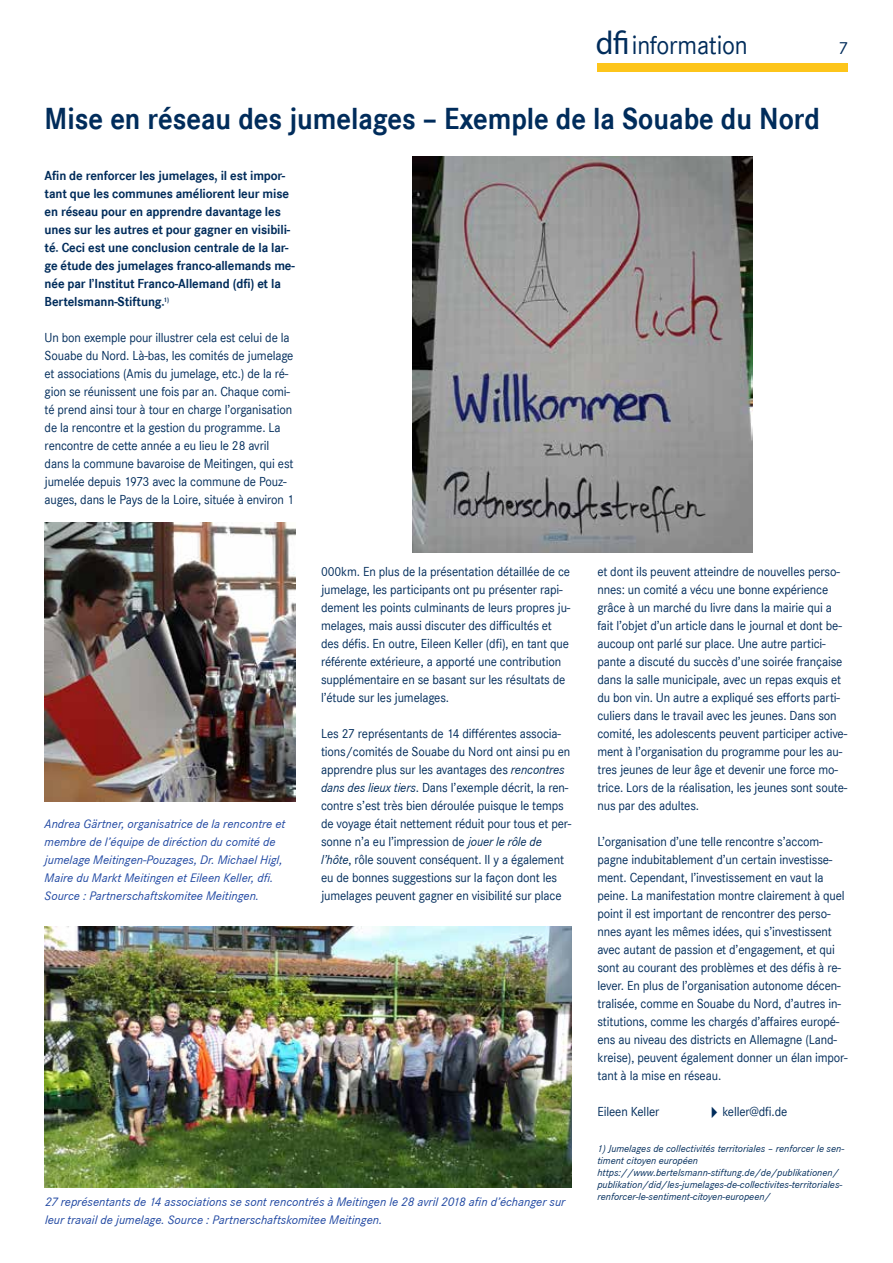
<style>
.page{position:relative;width:893px;height:1263px;background:#fff}
.page>*{position:absolute;margin:0;border:0;box-sizing:border-box;transform-origin:0 0}
.t1{font:700 31.5px "Corporate S";color:#002c5b;scale:.9 1}
.t2{font:27px "Corporate S";letter-spacing:-.01em;color:#002c5b;scale:.95 1}
.t3{font:18px "Corporate S";color:#002c5b}
.t4{font:13.5px/18px "Corporate S";letter-spacing:-.01em;color:#002c5b;scale:.95 1}
.t5{font:700 13.5px/18px "Corporate S";letter-spacing:-.01em;color:#002c5b;scale:.95 1}
.t6{font:italic 12.75px/18px "Corporate S";color:#1e46a1}
.t7{font:italic 10.5px/12px "Corporate S";color:#002c5b}
.s1{font-family:"Myriad Pro";font-size:33px}
.s2{font-style:italic}
</style>
<div class="page">
<div style="left:597px;top:63px;width:251px;height:9px;background:#fdc51b"></div>
<img style="left:412px;top:157px;width:340px;height:396px">
<img style="left:45px;top:926px;width:527px;height:261px">
<img style="left:45px;top:522px;width:251px;height:279px">
<h2 class="t2" style="left:596px;top:30px;width:161px"><span class="s1">dfi</span>information</h2>
<h1 class="t1" style="left:45px;top:100px;width:863px">Mise en réseau des jumelages – Exemple de la Souabe du Nord</h1>
<p class="t5" style="left:45px;top:167px;width:265px">Afin de renforcer les jumelages, il est impor&shy;tant que les communes améliorent leur mise en réseau pour en apprendre davantage les unes sur les autres et pour gagner en visibili&shy;té. Ceci est une conclusion centrale de la lar&shy;ge étude des jumelages franco-allemands me&shy;née par l’Institut Franco-Allemand (dfi) et la Bertelsmann-Stiftung.<sup>1)</sup></p>
<p class="t4" style="left:45px;top:329px;width:264px">Un bon exemple pour illustrer cela est celui de la Souabe du Nord. Là-bas, les comités de jumelage et associations (Amis du jumelage, etc.) de la ré&shy;gion se réunissent une fois par an. Chaque comi&shy;té prend ainsi tour à tour en charge l’organisation de la rencontre et la gestion du programme. La rencontre de cette année a eu lieu le 28 avril dans la commune bavaroise de Meitingen, qui est jumelée depuis 1973 avec la commune de Pouz&shy;auges, dans le Pays de la Loire, située à environ 1</p>
<h3 class="t3" style="left:839px;top:38px;width:11px">7</h3>
<p class="t6" style="left:45px;top:815px;width:242px">Andrea Gärtner, organisatrice de la rencontre et membre de l’équipe de diréction du comité de jumelage Meitingen-Pouzages, Dr. Michael Higl, Maire du Markt Meitingen et Eileen Keller, dfi.<br>Source : Partnerschaftskomitee Meitingen.</p>
<p class="t4" style="left:321px;top:563px;width:264px">000km. En plus de la présentation détaillée de ce jumelage, les participants ont pu présenter rapi&shy;dement les points culminants de leurs propres ju&shy;melages, mais aussi discuter des difficultés et des défis. En outre, Eileen Keller (dfi), en tant que référente extérieure, a apporté une contribution supplémentaire en se basant sur les résultats de l’étude sur les jumelages.</p>
<p class="t4" style="left:321px;top:725px;width:265px">Les 27 représentants de 14 différentes associa&shy;tions/comités de Souabe du Nord ont ainsi pu en apprendre plus sur les avantages des <span class="s2">rencontres dans des lieux tiers</span>. Dans l’exemple décrit, la ren&shy;contre s’est très bien déroulée puisque le temps de voyage était nettement réduit pour tous et per&shy;sonne n’a eu l’impression de <span class="s2">jouer le rôle de l’hôte</span>, rôle souvent conséquent. Il y a également eu de bonnes suggestions sur la façon dont les jumelages peuvent gagner en visibilité sur place</p>
<p class="t6" style="left:45px;top:1193px;width:522px">27 représentants de 14 associations se sont rencontrés à Meitingen le 28 avril 2018 afin d’échanger sur leur travail de jumelage. Source : Partnerschaftskomitee Meitingen.</p>
<p class="t4" style="left:597px;top:563px;width:264px">et dont ils peuvent atteindre de nouvelles perso&shy;nnes: un comité a vécu une bonne expérience grâce à un marché du livre dans la mairie qui a fait l’objet d’un article dans le journal et dont be&shy;aucoup ont parlé sur place. Une autre partici&shy;pante a discuté du succès d’une soirée française dans la salle municipale, avec un repas exquis et du bon vin. Un autre a expliqué ses efforts parti&shy;culiers dans le travail avec les jeunes. Dans son comité, les adolescents peuvent participer active&shy;ment à l’organisation du programme pour les au&shy;tres jeunes de leur âge et devenir une force mo&shy;trice. Lors de la réalisation, les jeunes sont soute&shy;nus par des adultes.</p>
<p class="t4" style="left:597px;top:833px;width:265px">L’organisation d’une telle rencontre s’accom&shy;pagne indubitablement d’un certain investisse&shy;ment. Cependant, l’investissement en vaut la peine. La manifestation montre clairement à quel point il est important de rencontrer des perso&shy;nnes ayant les mêmes idées, qui s’investissent avec autant de passion et d’engagement, et qui sont au courant des problèmes et des défis à re&shy;lever. En plus de l’organisation autonome décen&shy;tralisée, comme en Souabe du Nord, d’autres in&shy;stitutions, comme les chargés d’affaires europé&shy;ens au niveau des districts en Allemagne (Land&shy;kreise), peuvent également donner un élan impor&shy;tant à la mise en réseau.</p>
<p class="t4" style="left:597px;top:1103px;width:67px">Eileen Keller</p>
<p class="t4" style="left:705px;top:1103px;width:88px">✔keller@dfi.de</p>
<p class="t7" style="left:597px;top:1143px;width:248px">1) Jumelages de collectivités territoriales – renforcer le sen&shy;timent citoyen européen https://www.bertelsmann-stiftung.de/de/publikationen/ publikation/did/les-jumelages-de-collectivites-territoriales&shy;renforcer-le-sentiment-citoyen-europeen/</p>
</div>
